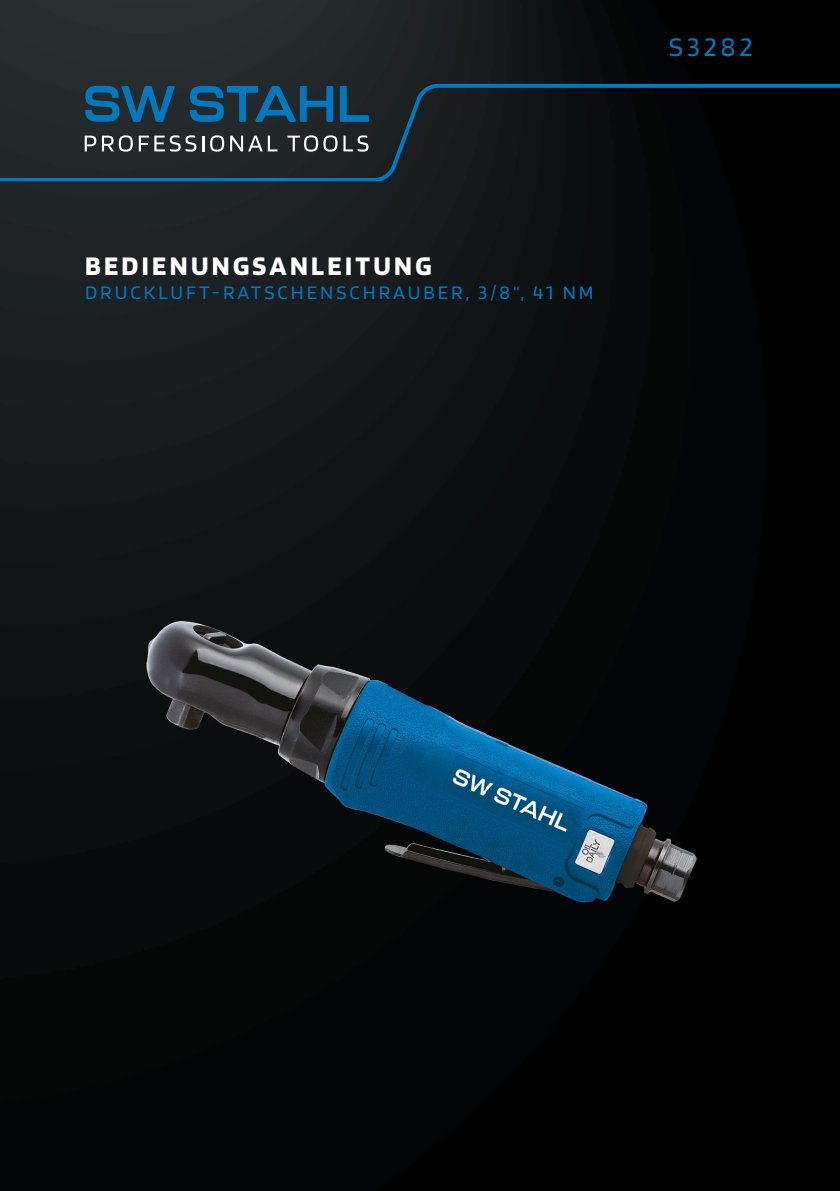
<style>
.page{position:relative;width:840px;height:1191px;background:#fff}
.page>*{position:absolute;margin:0;border:0;box-sizing:border-box;transform-origin:0 0}
.t1{font:700 28px "Blinker";letter-spacing:.12em;color:#fff}
.t2{font:28px "Blinker";letter-spacing:.15em;color:#0079c1}
.t3{font:20px "Blinker";letter-spacing:.15em;color:#0079c1}
</style>
<div class="page">
<img style="left:0;top:0;width:839px;height:1191px">
<img style="left:85px;top:578px;width:669px;height:362px">
<img style="left:0;top:84px;width:839px;height:97px">
<h1 class="t2" style="left:668px;top:32px;width:85px">S3282</h1>
<h1 class="t1" style="left:85px;top:252px;width:348px">BEDIENUNGSANLEITUNG</h1>
<p class="t3" style="left:85px;top:282px;width:509px">DRUCKLUFT-RATSCHENSCHRAUBER, 3/8“, 41 NM</p>
</div>
